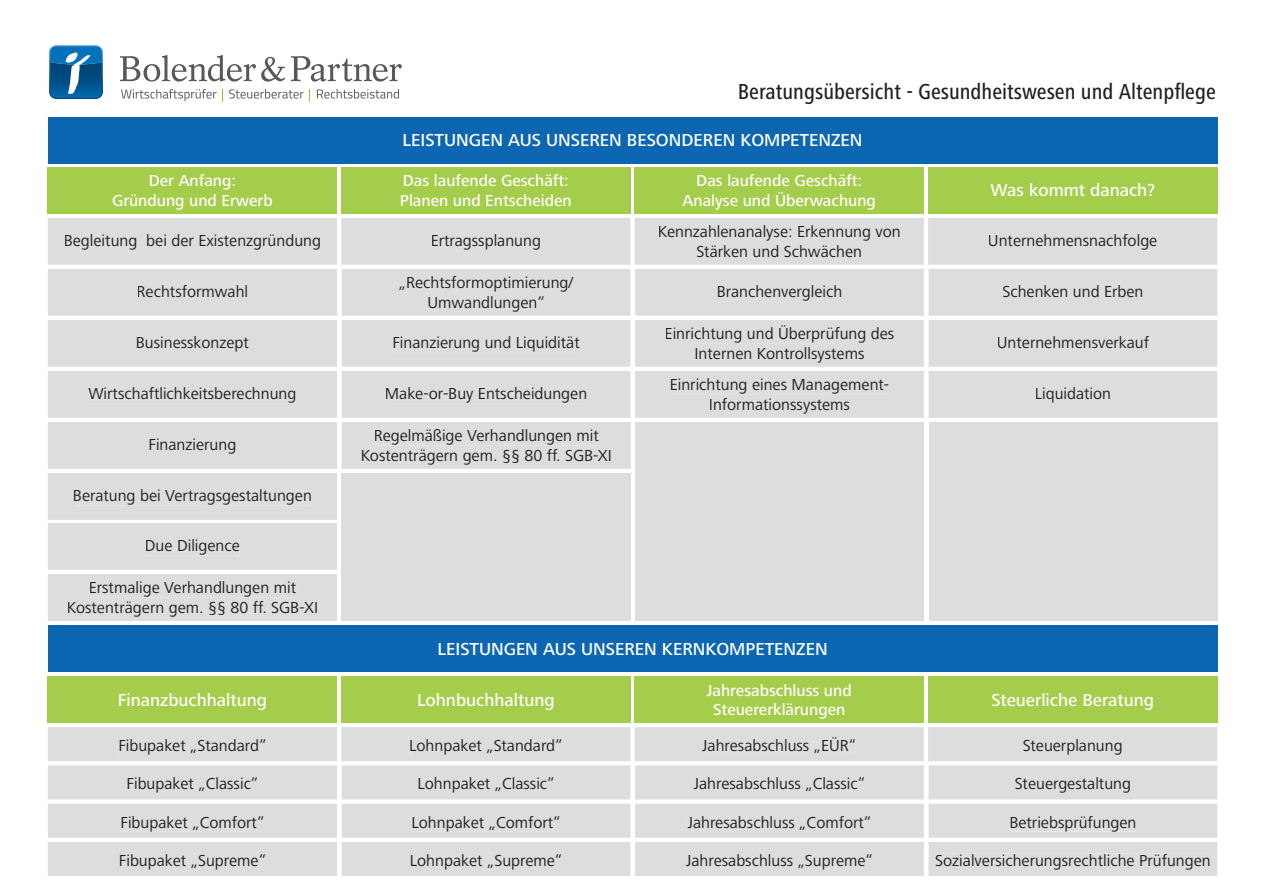
<style>
.page{position:relative;width:1263px;height:893px;background:#fff}
.page>*{position:absolute;margin:0;border:0;box-sizing:border-box;transform-origin:0 0}
.t1{font:500 condensed 22.5px "Frutiger Next LT";color:#231f20}
.t2{font:500 18px "Frutiger Next LT";color:#fff}
.t3{font:16.5px/19.8px "Frutiger Next LT";color:#231f20;text-align:center}
.t4{font:500 16.5px/19.8px "Frutiger Next LT";color:#fff;text-align:center}
</style>
<div class="page">
<div style="left:341px;top:167px;width:289px;height:47px;background:#a5cd4c"></div>
<div style="left:48px;top:167px;width:289px;height:47px;background:#a5cd4c"></div>
<div style="left:635px;top:167px;width:289px;height:47px;background:#a5cd4c"></div>
<div style="left:928px;top:167px;width:289px;height:47px;background:#a5cd4c"></div>
<div style="left:48px;top:625px;width:1169px;height:47px;background:#0d66b1"></div>
<div style="left:341px;top:676px;width:289px;height:47px;background:#a5cd4c"></div>
<div style="left:48px;top:676px;width:289px;height:47px;background:#a5cd4c"></div>
<div style="left:635px;top:676px;width:289px;height:47px;background:#a5cd4c"></div>
<div style="left:928px;top:676px;width:289px;height:47px;background:#a5cd4c"></div>
<svg style="left:48px;top:727px;width:1169px;height:149px;background:#dfe0e1"></svg>
<div style="left:936px;top:854px;width:273px;height:16px;background:#dcdddf"></div>
<div style="left:48px;top:218px;width:1169px;height:403px;background:#dcdddf"></div>
<div style="left:90px;top:582px;width:206px;height:15px;background:#dcdddf"></div>
<div style="left:68px;top:601px;width:249px;height:16px;background:#dcdddf"></div>
<div style="left:48px;top:117px;width:1169px;height:47px;background:#0d66b1"></div>
<svg style="left:120px;top:55px;width:165px;height:27px"></svg>
<svg style="left:291px;top:56px;width:111px;height:26px"></svg>
<svg style="left:121px;top:89px;width:95px;height:12px"></svg>
<svg style="left:222px;top:89px;width:1px;height:12px"></svg>
<svg style="left:229px;top:89px;width:81px;height:12px"></svg>
<svg style="left:317px;top:89px;width:82px;height:10px"></svg>
<svg style="left:49px;top:45px;width:54px;height:54px;background:#2875aa"></svg>
<h1 class="t1" style="left:738px;top:79px;width:479px">Beratungsübersicht - Gesundheitswesen und Altenpflege</h1>
<p class="t2" style="left:403px;top:130px;width:461px">LEISTUNGEN AUS UNSEREN BESONDEREN KOMPETENZEN</p>
<p class="t4" style="left:112px;top:171px;width:162px">Der Anfang:<br>Gründung und Erwerb</p>
<p class="t4" style="left:682px;top:171px;width:195px">Das laufende Geschäft:<br>Analyse und Überwachung</p>
<p class="t2" style="left:990px;top:180px;width:166px">Was kommt danach?</p>
<p class="t4" style="left:400px;top:171px;width:173px;text-align:left">Das laufende Geschäft:<br>Planen und Entscheiden</p>
<p class="t3" style="left:64px;top:231px;width:259px">Begleitung bei der Existenzgründung</p>
<p class="t3" style="left:431px;top:231px;width:112px">Ertragssplanung</p>
<p class="t3" style="left:658px;top:222px;width:244px">Kennzahlenanalyse: Erkennung von<br>Stärken und Schwächen</p>
<p class="t3" style="left:988px;top:231px;width:171px">Unternehmensnachfolge</p>
<p class="t3" style="left:399px;top:273px;width:177px">„Rechtsformoptimierung/<br>Umwandlungen“</p>
<p class="t3" style="left:137px;top:282px;width:113px">Rechtsformwahl</p>
<p class="t3" style="left:717px;top:282px;width:127px">Branchenvergleich</p>
<p class="t3" style="left:1002px;top:282px;width:143px">Schenken und Erben</p>
<p class="t3" style="left:136px;top:333px;width:115px">Businesskonzept</p>
<p class="t3" style="left:392px;top:333px;width:189px">Finanzierung und Liquidität</p>
<p class="t3" style="left:665px;top:324px;width:231px">Einrichtung und Überprüfung des<br>Internen Kontrollsystems</p>
<p class="t3" style="left:997px;top:333px;width:154px">Unternehmensverkauf</p>
<p class="t3" style="left:88px;top:384px;width:210px">Wirtschaftlichkeitsberechnung</p>
<p class="t3" style="left:385px;top:384px;width:204px">Make-or-Buy Entscheidungen</p>
<p class="t3" style="left:670px;top:375px;width:221px">Einrichtung eines Management-<br>Informationssystems</p>
<p class="t3" style="left:1035px;top:384px;width:78px">Liquidation</p>
<p class="t3" style="left:148px;top:435px;width:89px">Finanzierung</p>
<p class="t3" style="left:73px;top:486px;width:240px">Beratung bei Vertragsgestaltungen</p>
<p class="t3" style="left:145px;top:536px;width:97px">Due Diligence</p>
<p class="t3" style="left:361px;top:426px;width:253px">Regelmäßige Verhandlungen mit<br>Kostenträgern gem. §§ 80 ff. SGB-XI</p>
<p class="t3" style="left:67px;top:578px;width:253px">Erstmalige Verhandlungen mit<br>Kostenträgern gem. §§ 80 ff. SGB-XI</p>
<p class="t2" style="left:437px;top:639px;width:392px">LEISTUNGEN AUS UNSEREN KERNKOMPETENZEN</p>
<p class="t2" style="left:118px;top:690px;width:151px">Finanzbuchhaltung</p>
<p class="t2" style="left:417px;top:690px;width:139px">Lohnbuchhaltung</p>
<p class="t4" style="left:707px;top:680px;width:146px">Jahresabschluss und<br>Steuererklärungen</p>
<p class="t2" style="left:991px;top:690px;width:164px">Steuerliche Beratung</p>
<p class="t3" style="left:118px;top:736px;width:150px">Fibupaket „Standard“</p>
<p class="t3" style="left:409px;top:736px;width:155px">Lohnpaket „Standard“</p>
<p class="t3" style="left:702px;top:736px;width:155px">Jahresabschluss „EÜR“</p>
<p class="t3" style="left:1023px;top:736px;width:101px">Steuerplanung</p>
<p class="t3" style="left:127px;top:774px;width:133px">Fibupaket „Classic“</p>
<p class="t3" style="left:418px;top:774px;width:138px">Lohnpaket „Classic“</p>
<p class="t3" style="left:694px;top:774px;width:173px">Jahresabschluss „Classic“</p>
<p class="t3" style="left:1015px;top:774px;width:118px">Steuergestaltung</p>
<p class="t3" style="left:120px;top:812px;width:145px">Fibupaket „Comfort“</p>
<p class="t3" style="left:412px;top:812px;width:151px">Lohnpaket „Comfort“</p>
<p class="t3" style="left:688px;top:812px;width:185px">Jahresabschluss „Comfort“</p>
<p class="t3" style="left:1009px;top:812px;width:129px">Betriebsprüfungen</p>
<p class="t3" style="left:119px;top:850px;width:149px">Fibupaket „Supreme“</p>
<p class="t3" style="left:410px;top:850px;width:154px">Lohnpaket „Supreme“</p>
<p class="t3" style="left:686px;top:850px;width:188px">Jahresabschluss „Supreme“</p>
<p class="t3" style="left:935px;top:850px;width:277px">Sozialversicherungsrechtliche Prüfungen</p>
</div>
